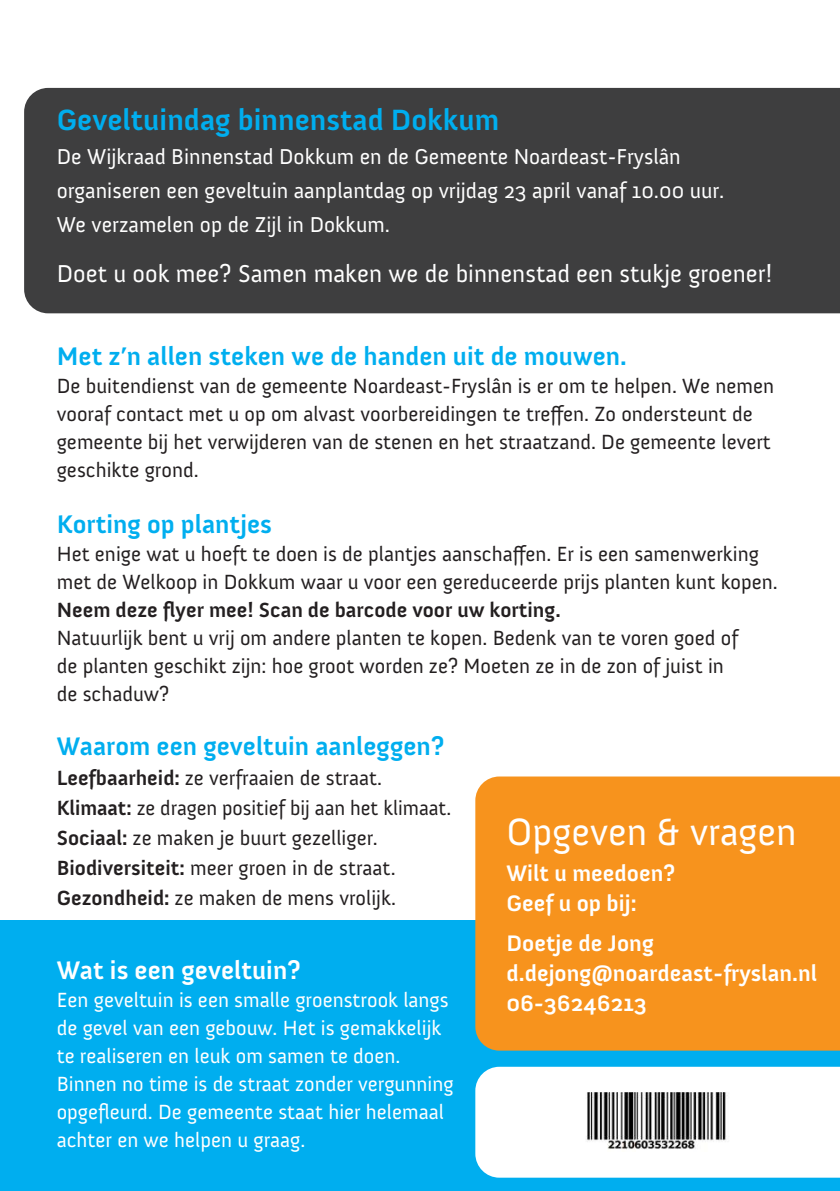
<style>
.page{position:relative;width:840px;height:1191px;background:#fff}
.page>*{position:absolute;margin:0;border:0;box-sizing:border-box;transform-origin:0 0}
.t1{font:39px "Anivers";color:#fff}
.kop{font:700 30px "Anivers";color:#00aeef}
.kop-2{font:700 26px "Anivers";color:#00aeef}
.kop-3{font:700 26px "Anivers";color:#fff}
.plat{font:25px "Anivers";color:#fff}
.t2{font:700 23px/30px "Anivers";color:#fff}
.plat-2{font:22px/34px "Anivers";color:#fff}
.plat-3{font:21px/28px "Anivers";color:#231f20}
.plat-4{font:21px/28px "Anivers";color:#fff}
.s1{font-weight:700}
</style>
<div class="page">
<div style="left:24px;top:88px;width:815px;height:225px;background:#3e3e3f"></div>
<div style="left:0;top:920px;width:839px;height:271px;background:#00aeef"></div>
<div style="left:475px;top:776px;width:364px;height:274px;background:#f7931d"></div>
<div style="left:475px;top:1066px;width:364px;height:111px;background:#fff"></div>
<img style="left:584px;top:1092px;width:144px;height:59px">
<p class="kop" style="left:57px;top:104px;width:444px">Geveltuindag binnenstad Dokkum</p>
<p class="plat-2" style="left:57px;top:140px;width:668px">De Wijkraad Binnenstad Dokkum en de Gemeente Noardeast-Fryslân organiseren een geveltuin aanplantdag op vrijdag 23 april vanaf 10.00 uur.<br>We verzamelen op de Zijl in Dokkum.</p>
<p class="plat" style="left:57px;top:260px;width:717px">Doet u ook mee? Samen maken we de binnenstad een stukje groener!</p>
<p class="kop-2" style="left:57px;top:341px;width:571px">Met z’n allen steken we de handen uit de mouwen.</p>
<p class="plat-3" style="left:57px;top:372px;width:718px">De buitendienst van de gemeente Noardeast-Fryslân is er om te helpen. We nemen vooraf contact met u op om alvast voorbereidingen te treffen. Zo ondersteunt de gemeente bij het verwijderen van de stenen en het straatzand. De gemeente levert geschikte grond.</p>
<p class="kop-2" style="left:57px;top:509px;width:217px">Korting op plantjes</p>
<p class="plat-3" style="left:57px;top:540px;width:722px">Het enige wat u hoeft te doen is de plantjes aanschaffen. Er is een samenwerking met de Welkoop in Dokkum waar u voor een gereduceerde prijs planten kunt kopen.</p>
<p class="plat-3" style="left:57px;top:596px;width:682px"><span class="s1">Neem deze flyer mee! Scan de barcode voor uw korting.<br></span>Natuurlijk bent u vrij om andere planten te kopen. Bedenk van te voren goed of de planten geschikt zijn: hoe groot worden ze? Moeten ze in de zon of juist in de schaduw?</p>
<p class="kop-2" style="left:57px;top:731px;width:389px">Waarom een geveltuin aanleggen?</p>
<p class="plat-3" style="left:57px;top:764px;width:327px"><span class="s1">Leefbaarheid:</span> ze verfraaien de straat.</p>
<p class="plat-3" style="left:57px;top:794px;width:396px"><span class="s1">Klimaat:</span> ze dragen positief bij aan het klimaat.</p>
<p class="plat-3" style="left:57px;top:824px;width:322px"><span class="s1">Sociaal:</span> ze maken je buurt gezelliger.</p>
<p class="plat-3" style="left:57px;top:854px;width:340px"><span class="s1">Biodiversiteit:</span> meer groen in de straat.</p>
<p class="plat-3" style="left:57px;top:884px;width:341px"><span class="s1">Gezondheid:</span> ze maken de mens vrolijk.</p>
<p class="t1" style="left:506px;top:810px;width:291px">Opgeven &amp; vragen</p>
<p class="t2" style="left:506px;top:858px;width:170px">Wilt u meedoen?<br>Geef u op bij:</p>
<p class="t2" style="left:506px;top:928px;width:312px">Doetje de Jong d.dejong@noardeast-fryslan.nl</p>
<p class="t2" style="left:506px;top:988px;width:142px">06-36246213</p>
<p class="kop-3" style="left:57px;top:956px;width:245px">Wat is een geveltuin?</p>
<p class="plat-4" style="left:57px;top:986px;width:398px">Een geveltuin is een smalle groenstrook langs de gevel van een gebouw. Het is gemakkelijk te realiseren en leuk om samen te doen.<br>Binnen no time is de straat zonder vergunning opgefleurd. De gemeente staat hier helemaal achter en we helpen u graag.</p>
</div>
